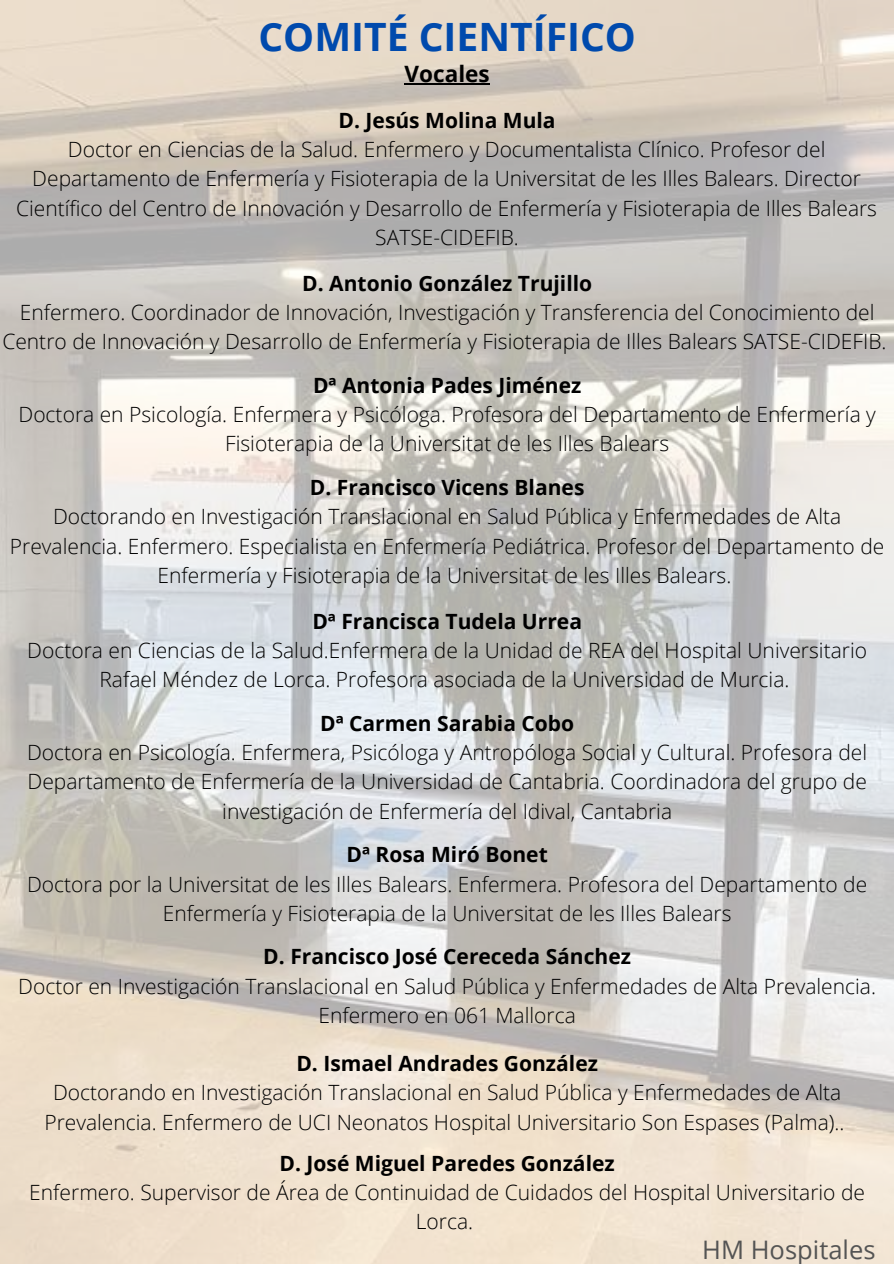
<style>
.page{position:relative;width:894px;height:1264px;background:#fff}
.page>*{position:absolute;margin:0;border:0;box-sizing:border-box;transform-origin:0 0}
.t1{font:700 39px "Open Sans";color:#004aad}
.t2{font:25.5px "Open Sans";color:#545454}
.t3{font:700 22.5px "Open Sans";color:#000}
.t4{font:300 21px/29.2px "Open Sans";color:#000;text-align:center}
.t5{font:700 21px "Open Sans";color:#000}
</style>
<div class="page">
<img style="left:0;top:0;width:893px;height:1263px">
<hr style="left:404px;top:83px;width:85px;height:2px;background:#000">
<h1 class="t1" style="left:258px;top:9px;width:379px">COMITÉ CIENTÍFICO</h1>
<p class="t3" style="left:404px;top:58px;width:87px">Vocales</p>
<p class="t5" style="left:338px;top:105px;width:218px">D. Jesús Molina Mula</p>
<p class="t4" style="left:16px;top:134px;width:862px">Doctor en Ciencias de la Salud. Enfermero y Documentalista Clínico. Profesor del Departamento de Enfermería y Fisioterapia de la Universitat de les Illes Balears. Director Científico del Centro de Innovación y Desarrollo de Enfermería y Fisioterapia de Illes Balears SATSE-CIDEFIB.</p>
<p class="t5" style="left:302px;top:268px;width:291px">D. Antonio González Trujillo</p>
<p class="t4" style="left:2px;top:297px;width:885px">Enfermero. Coordinador de Innovación, Investigación y Transferencia del Conocimiento del<br>Centro de Innovación y Desarrollo de Enfermería y Fisioterapia de Illes Balears SATSE-CIDEFIB.</p>
<p class="t5" style="left:313px;top:370px;width:270px">Dª Antonia Pades Jiménez</p>
<p class="t4" style="left:18px;top:399px;width:858px">Doctora en Psicología. Enfermera y Psicóloga. Profesora del Departamento de Enfermería y<br>Fisioterapia de la Universitat de les Illes Balears</p>
<p class="t5" style="left:310px;top:472px;width:276px">D. Francisco Vicens Blanes</p>
<p class="t4" style="left:10px;top:501px;width:875px">Doctorando en Investigación Translacional en Salud Pública y Enfermedades de Alta<br>Prevalencia. Enfermero. Especialista en Enfermería Pediátrica. Profesor del Departamento de<br>Enfermería y Fisioterapia de la Universitat de les Illes Balears.</p>
<p class="t5" style="left:312px;top:606px;width:271px">Dª Francisca Tudela Urrea</p>
<p class="t4" style="left:27px;top:635px;width:841px">Doctora en Ciencias de la Salud.Enfermera de la Unidad de REA del Hospital Universitario<br>Rafael Méndez de Lorca. Profesora asociada de la Universidad de Murcia.</p>
<p class="t5" style="left:320px;top:708px;width:255px">Dª Carmen Sarabia Cobo</p>
<p class="t4" style="left:27px;top:737px;width:841px">Doctora en Psicología. Enfermera, Psicóloga y Antropóloga Social y Cultural. Profesora del<br>Departamento de Enfermería de la Universidad de Cantabria. Coordinadora del grupo de investigación de Enfermería del Idival, Cantabria</p>
<p class="t5" style="left:346px;top:839px;width:203px">Dª Rosa Miró Bonet</p>
<p class="t4" style="left:27px;top:868px;width:841px">Doctora por la Universitat de les Illes Balears. Enfermera. Profesora del Departamento de<br>Enfermería y Fisioterapia de la Universitat de les Illes Balears</p>
<p class="t5" style="left:263px;top:941px;width:369px">D. Francisco José Cereceda Sánchez</p>
<p class="t4" style="left:18px;top:970px;width:859px">Doctor en Investigación Translacional en Salud Pública y Enfermedades de Alta Prevalencia.<br>Enfermero en 061 Mallorca</p>
<p class="t5" style="left:296px;top:1048px;width:303px">D. Ismael Andrades González</p>
<p class="t4" style="left:44px;top:1077px;width:801px">Doctorando en Investigación Translacional en Salud Pública y Enfermedades de Alta<br>Prevalencia. Enfermero de UCI Neonatos Hospital Universitario Son Espases (Palma)..</p>
<p class="t5" style="left:279px;top:1148px;width:336px">D. José Miguel Paredes González</p>
<p class="t4" style="left:29px;top:1177px;width:837px">Enfermero. Supervisor de Área de Continuidad de Cuidados del Hospital Universitario de<br>Lorca.</p>
<p class="t2" style="left:702px;top:1231px;width:175px">HM Hospitales</p>
</div>
